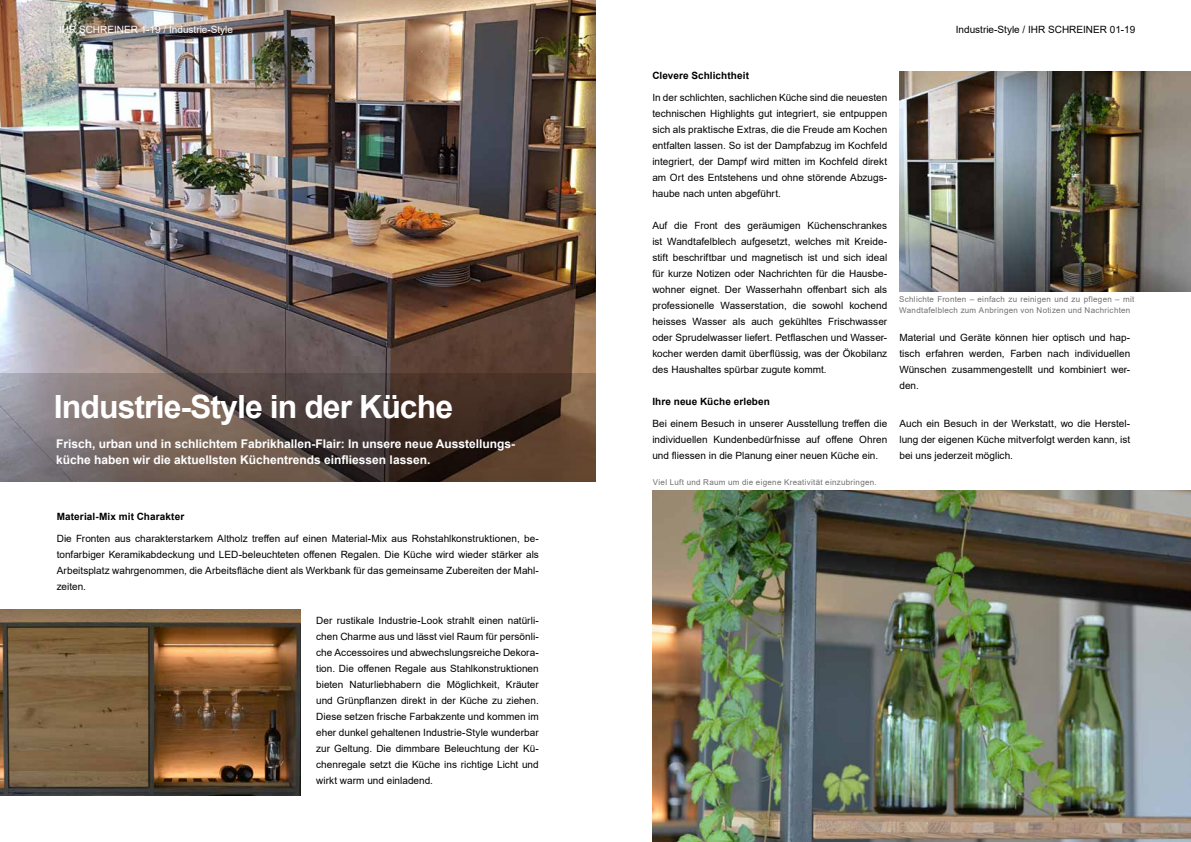
<style>
.page{position:relative;width:1191px;height:842px;background:#fff}
.page>*{position:absolute;margin:0;border:0;box-sizing:border-box;transform-origin:0 0}
.t1{font:700 32px "Arial";letter-spacing:-.03em;color:#fff}
.t2{font:700 12px/16px "Arial";color:#fff}
.t3{font:10px/16px "Arial";color:#000;text-align:justify}
.t4{font:700 10px "Arial";letter-spacing:.01em;color:#000}
.t5{font:10px "Arial";color:#fff}
.t6{font:8px/11px "Arial";letter-spacing:.035em;color:#706f6f}
</style>
<div class="page">
<img style="left:0;top:0;width:595px;height:373px">
<svg style="left:0;top:373px;width:595px;height:109px;background:#5f4f48"></svg>
<img style="left:899px;top:72px;width:292px;height:219px">
<img style="left:653px;top:490px;width:538px;height:352px">
<img style="left:0;top:610px;width:300px;height:185px">
<p class="t5" style="left:59px;top:23px;width:175px">IHR SCHREINER 1-19 / Industrie-Style</p>
<p class="t3" style="left:955px;top:21px;width:181px">Industrie-Style / IHR SCHREINER 01-19</p>
<h1 class="t1" style="left:54px;top:384px;width:401px">Industrie-Style in der Küche</h1>
<p class="t2" style="left:56px;top:436px;width:460px">Frisch, urban und in schlichtem Fabrikhallen-Flair: In unsere neue Ausstellungs&shy;küche haben wir die aktuellsten Küchentrends einfliessen lassen.</p>
<p class="t4" style="left:57px;top:510px;width:129px">Material-Mix mit Charakter</p>
<p class="t3" style="left:57px;top:531px;width:484px">Die Fronten aus charakterstarkem Altholz treffen auf einen Material-Mix aus Rohstahlkonstruktionen, be&shy;tonfarbiger Keramikabdeckung und LED-beleuchteten offenen Regalen. Die Küche wird wieder stärker als Arbeitsplatz wahrgenommen, die Arbeitsfläche dient als Werkbank für das gemeinsame Zubereiten der Mahl&shy;zeiten.</p>
<p class="t3" style="left:316px;top:612px;width:224px">Der rustikale Industrie-Look strahlt einen natürli&shy;chen Charme aus und lässt viel Raum für persönli&shy;che Accessoires und abwechslungsreiche Dekora&shy;tion. Die offenen Regale aus Stahlkonstruktionen bieten Naturliebhabern die Möglichkeit, Kräuter und Grünpflanzen direkt in der Küche zu ziehen.<br>Diese setzen frische Farbakzente und kommen im eher dunkel gehaltenen Industrie-Style wunderbar zur Geltung. Die dimmbare Beleuchtung der Kü&shy;chenregale setzt die Küche ins richtige Licht und wirkt warm und einladend.</p>
<p class="t4" style="left:652px;top:68px;width:98px">Clevere Schlichtheit</p>
<p class="t3" style="left:652px;top:89px;width:236px">In der schlichten, sachlichen Küche sind die neuesten technischen Highlights gut integriert, sie entpuppen sich als praktische Extras, die die Freude am Kochen entfalten lassen. So ist der Dampfabzug im Kochfeld integriert, der Dampf wird mitten im Kochfeld direkt am Ort des Entstehens und ohne störende Abzugs&shy;haube nach unten abgeführt.</p>
<p class="t3" style="left:652px;top:217px;width:236px">Auf die Front des geräumigen Küchenschrankes ist Wandtafelblech aufgesetzt, welches mit Kreide&shy;stift beschriftbar und magnetisch ist und sich ideal für kurze Notizen oder Nachrichten für die Hausbe&shy;wohner eignet. Der Wasserhahn offenbart sich als professionelle Wasserstation, die sowohl kochend heisses Wasser als auch gekühltes Frischwasser oder Sprudelwasser liefert. Petflaschen und Wasser&shy;kocher werden damit überflüssig, was der Ökobilanz des Haushaltes spürbar zugute kommt.</p>
<p class="t4" style="left:652px;top:394px;width:119px">Ihre neue Küche erleben</p>
<p class="t3" style="left:652px;top:415px;width:236px">Bei einem Besuch in unserer Ausstellung treffen die individuellen Kundenbedürfnisse auf offene Ohren und fliessen in die Planung einer neuen Küche ein.</p>
<p class="t6" style="left:653px;top:476px;width:225px">Viel Luft und Raum um die eigene Kreativität einzubringen.</p>
<p class="t6" style="left:899px;top:293px;width:236px">Schlichte Fronten – einfach zu reinigen und zu pflegen – mit<br>Wandtafelblech zum Anbringen von Notizen und Nachrichten</p>
<p class="t3" style="left:899px;top:329px;width:232px">Material und Geräte können hier optisch und hap&shy;tisch erfahren werden, Farben nach individuellen Wünschen zusammengestellt und kombiniert wer&shy;den.</p>
<p class="t3" style="left:899px;top:415px;width:232px">Auch ein Besuch in der Werkstatt, wo die Herstel&shy;lung der eigenen Küche mitverfolgt werden kann, ist bei uns jederzeit möglich.</p>
</div>
